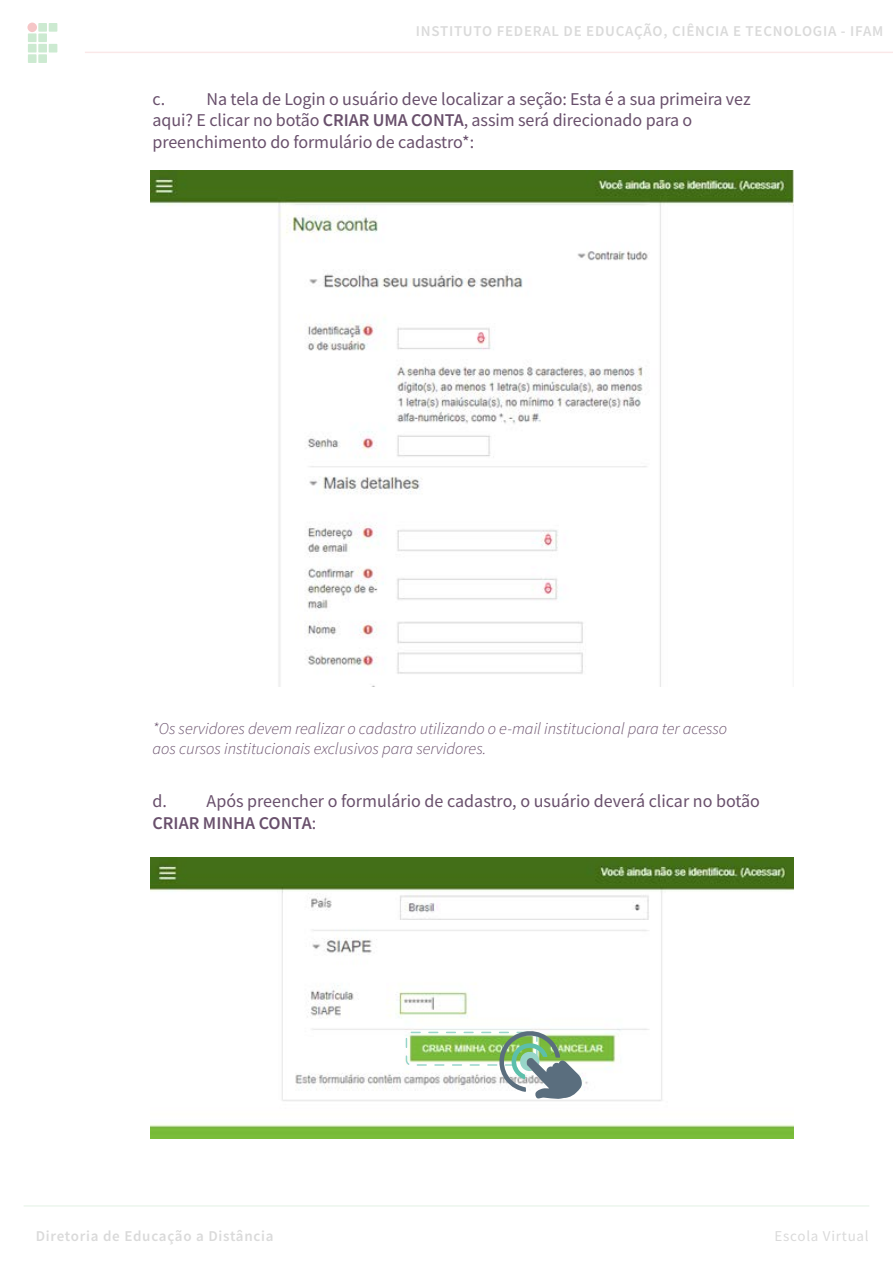
<style>
.page{position:relative;width:893px;height:1263px;background:#fff}
.page>*{position:absolute;margin:0;border:0;box-sizing:border-box;transform-origin:0 0}
.t1{font:18px/21.6px "Source Sans Pro";letter-spacing:-.005em;color:#69506c}
.t2{font:italic 300 16.5px/19.8px "Source Sans Pro";color:#69506c}
.t3{font:600 15px "Source Sans Pro";letter-spacing:.05em;color:#dadada}
.t4{font:15px "Source Sans Pro";letter-spacing:.05em;color:#dadada}
.s1{font-weight:600}
</style>
<div class="page">
<hr style="left:85px;top:52px;width:808px;height:1px;background:#cd191e">
<hr style="left:24px;top:1205px;width:845px;height:2px;background:#2f9e41">
<div style="left:38px;top:23px;width:9px;height:9px;background:#ccead1"></div>
<div style="left:49px;top:23px;width:8px;height:9px;background:#ccead1"></div>
<div style="left:49px;top:44px;width:8px;height:9px;background:#ccead1"></div>
<div style="left:28px;top:33px;width:9px;height:9px;background:#ccead1"></div>
<div style="left:38px;top:33px;width:9px;height:9px;background:#ccead1"></div>
<div style="left:28px;top:44px;width:9px;height:9px;background:#ccead1"></div>
<div style="left:38px;top:44px;width:9px;height:9px;background:#ccead1"></div>
<div style="left:28px;top:54px;width:9px;height:9px;background:#ccead1"></div>
<div style="left:38px;top:54px;width:9px;height:9px;background:#ccead1"></div>
<div style="left:27px;top:23px;width:10px;height:9px;background:#f5c6c7;border-radius:50%"></div>
<img style="left:150px;top:171px;width:643px;height:515px">
<img style="left:150px;top:857px;width:643px;height:282px">
<div style="left:406px;top:1032px;width:132px;height:34px;border:2px dashed #97d5c9;border-radius:5px"></div>
<svg style="left:497px;top:1028px;width:85px;height:71px"></svg>
<p class="t3" style="left:416px;top:21px;width:469px">INSTITUTO FEDERAL DE EDUCAÇÃO, CIÊNCIA E TECNOLOGIA - IFAM</p>
<p class="t1" style="left:153px;top:88px;width:600px">c. Na tela de Login o usuário deve localizar a seção: Esta é a sua primeira vez aqui? E clicar no botão <span class="s1">CRIAR UMA CONTA</span>, assim será direcionado para o preenchimento do formulário de cadastro*:</p>
<p class="t2" style="left:153px;top:719px;width:576px">*Os servidores devem realizar o cadastro utilizando o e-mail institucional para ter acesso aos cursos institucionais exclusivos para servidores.</p>
<p class="t1" style="left:153px;top:790px;width:609px">d. Após preencher o formulário de cadastro, o usuário deverá clicar no botão<br><span class="s1">CRIAR MINHA CONTA</span>:</p>
<p class="t3" style="left:36px;top:1226px;width:239px">Diretoria de Educação a Distância</p>
<p class="t4" style="left:774px;top:1227px;width:96px">Escola Virtual</p>
</div>
